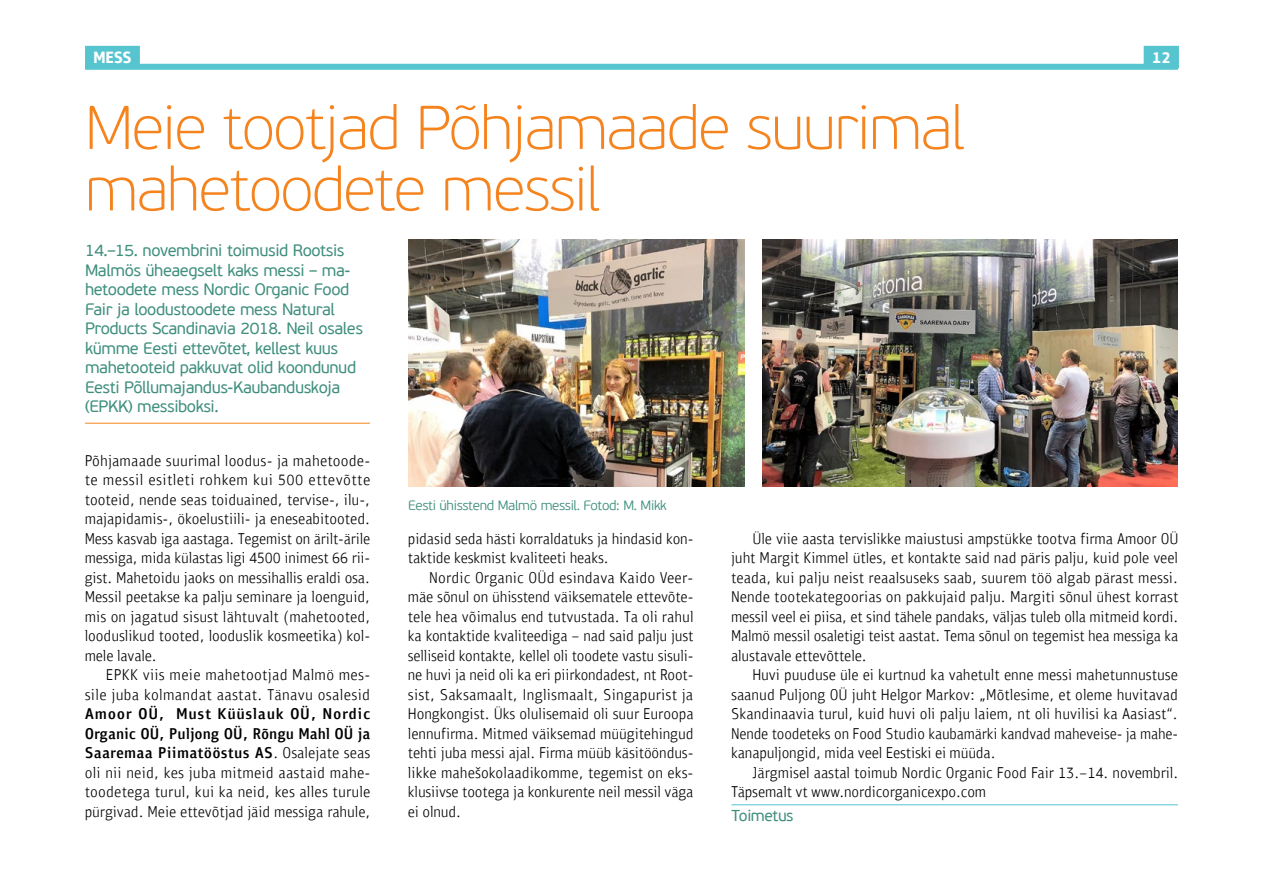
<style>
.page{position:relative;width:1263px;height:893px;background:#fff}
.page>*{position:absolute;margin:0;border:0;box-sizing:border-box;transform-origin:0 0}
.t1{font:100 61.5px/61.5px "PF Beau Sans Pro";letter-spacing:-.025em;color:#f5841f}
.t2{font:16.5px/19.5px "PF Beau Sans Pro";letter-spacing:-.025em;color:#408f7e}
.t3{font:300 15.75px "PF Bulletin Sans Pro";color:#000}
.t4{font:500 15.75px "PF Bulletin Sans Pro";color:#000}
.t5{font:15.75px "PF Beau Sans Pro";letter-spacing:-.025em;color:#408f7e}
.t6{font:300 13.5px "PF Beau Sans Pro";letter-spacing:-.025em;color:#408f7e}
</style>
<div class="page">
<div style="left:85px;top:64px;width:1093px;height:6px;background:#56c5d0"></div>
<div style="left:85px;top:46px;width:55px;height:22px;background:#56c5d0"></div>
<div style="left:1144px;top:46px;width:35px;height:22px;background:#56c5d0"></div>
<hr style="left:85px;top:423px;width:285px;height:1px;background:#f5841f">
<hr style="left:731px;top:804px;width:447px;height:1px;background:#56c5d0">
<img style="left:408px;top:239px;width:336px;height:248px">
<img style="left:762px;top:239px;width:416px;height:248px">
<h1 class="t1" style="left:85px;top:97px;width:881px">Meie tootjad Põhjamaade suurimal mahetoodete messil</h1>
<p class="t2" style="left:85px;top:241px;width:279px">14.–15. novembrini toimusid Rootsis Malmös üheaegselt kaks messi – ma&shy;hetoodete mess Nordic Organic Food Fair ja loodustoodete mess Natural Products Scandinavia 2018. Neil osales kümme Eesti ettevõtet, kellest kuus mahetooteid pakkuvat olid koondunud Eesti Põllumajandus-Kaubanduskoja (EPKK) messiboksi.</p>
<p class="t3" style="left:166px;top:451px;width:23px">▲◆◆</p>
<p class="t3" style="left:217px;top:451px;width:51px">● ●□□ ◆▲</p>
<p class="t3" style="left:328px;top:451px;width:22px">▼□□</p>
<p class="t3" style="left:85px;top:471px;width:129px">▼ ▲▲● ▲▼● ▼ □</p>
<p class="t3" style="left:317px;top:471px;width:47px">▼▼ ❖ ▼▼</p>
<p class="t3" style="left:85px;top:490px;width:27px">▼□□▼</p>
<p class="t3" style="left:181px;top:490px;width:83px">▲ ▲ ▼□◆■</p>
<p class="t3" style="left:287px;top:490px;width:36px">▼ ❖▲</p>
<p class="t3" style="left:157px;top:510px;width:85px">▲ □ ●◆▲▼ ●</p>
<p class="t3" style="left:324px;top:510px;width:27px">▼□□▼</p>
<p class="t3" style="left:102px;top:529px;width:42px">▲▲ ▲❖</p>
<p class="t3" style="left:281px;top:529px;width:30px">▲▼ □■</p>
<p class="t3" style="left:360px;top:529px;width:4px">●</p>
<p class="t3" style="left:181px;top:549px;width:50px">✓● ▲▼ ▲ ●</p>
<p class="t3" style="left:148px;top:568px;width:87px">▼□ ◆ □ ▲ □■</p>
<p class="t3" style="left:256px;top:568px;width:48px">▲▲ ●●▲</p>
<p class="t3" style="left:326px;top:568px;width:33px">● □▲</p>
<p class="t3" style="left:103px;top:588px;width:20px">▲▲●</p>
<p class="t3" style="left:218px;top:588px;width:26px">● ◆ ▲</p>
<p class="t3" style="left:265px;top:588px;width:8px">■</p>
<p class="t3" style="left:312px;top:588px;width:43px">●□■◆</p>
<p class="t3" style="left:101px;top:607px;width:27px">▲ □■</p>
<p class="t3" style="left:158px;top:607px;width:122px">▼◆ ▲ ▲◆▲▼ ● ▼◆❖ ●▼</p>
<p class="t3" style="left:324px;top:607px;width:27px">▼□□▼</p>
<p class="t3" style="left:85px;top:627px;width:101px">●□□ ◆▲● ◆ ▼□□▼</p>
<p class="t3" style="left:209px;top:627px;width:45px">●□□ ◆▲●</p>
<p class="t3" style="left:313px;top:627px;width:52px">▼ □●</p>
<p class="t3" style="left:103px;top:646px;width:43px">● ●❖●</p>
<p class="t3" style="left:241px;top:666px;width:28px">▼□□▼</p>
<p class="t3" style="left:311px;top:666px;width:4px">●</p>
<p class="t3" style="left:85px;top:685px;width:40px">▲ ● ◆</p>
<p class="t3" style="left:232px;top:685px;width:26px">▲▼ ▼</p>
<p class="t3" style="left:282px;top:685px;width:76px">■❖◆ □▲●▲</p>
<p class="t4" style="left:189px;top:705px;width:87px">◆▲▼ ✓✓▲● ◆</p>
<p class="t4" style="left:116px;top:724px;width:9px">■</p>
<p class="t4" style="left:178px;top:724px;width:34px">◆● □■</p>
<p class="t4" style="left:326px;top:724px;width:5px">●</p>
<p class="t4" style="left:198px;top:744px;width:53px">▼ ▲▼◆▲</p>
<p class="t3" style="left:292px;top:744px;width:80px">▲● ▼ ▲▲</p>
<p class="t3" style="left:85px;top:763px;width:50px">□● ■ ■</p>
<p class="t3" style="left:85px;top:783px;width:43px">▼□□ ▼</p>
<p class="t3" style="left:155px;top:783px;width:56px">▼◆ ◆● ◆</p>
<p class="t3" style="left:238px;top:783px;width:9px">■</p>
<p class="t3" style="left:289px;top:783px;width:75px">▲ ●● ▲ ▼◆ ◆●</p>
<p class="t3" style="left:188px;top:802px;width:38px">▼▼❖▼</p>
<p class="t6" style="left:408px;top:497px;width:260px">Eesti ühisstend Malmö messil. Fotod: M. Mikk</p>
<p class="t3" style="left:501px;top:529px;width:93px">▲▼ □ ● ▼◆▲</p>
<p class="t3" style="left:468px;top:549px;width:95px">▲ ▲▼ ❖●▼ ▼</p>
<p class="t3" style="left:505px;top:568px;width:9px">■</p>
<p class="t3" style="left:567px;top:568px;width:42px">▲■ ❖</p>
<p class="t3" style="left:438px;top:588px;width:148px">▲ ■◆● □■ ✓ ▲▲▼ ■ ❖ ▲</p>
<p class="t3" style="left:610px;top:588px;width:72px">▼● ▼▼❖▼</p>
<p class="t3" style="left:462px;top:607px;width:131px">❖ ●◆▲ ■ ▼◆▼❖◆▲▼</p>
<p class="t3" style="left:432px;top:627px;width:40px">□■▼ ▼</p>
<p class="t3" style="left:501px;top:627px;width:27px">❖●▼</p>
<p class="t3" style="left:653px;top:627px;width:42px">● ◆ ◆▲▼</p>
<p class="t3" style="left:408px;top:646px;width:30px">▲ ●●▲</p>
<p class="t3" style="left:466px;top:646px;width:40px">□■▼ ▼</p>
<p class="t3" style="left:533px;top:646px;width:152px">●● ● □● ▼□□ ▼ ❖ ▲▼◆ ▲ ▲◆●</p>
<p class="t3" style="left:408px;top:666px;width:41px">■ ◆❖</p>
<p class="t3" style="left:470px;top:666px;width:41px">■ □●</p>
<p class="t3" style="left:625px;top:666px;width:64px">▲▼ ■▼ □□▼</p>
<p class="t3" style="left:408px;top:685px;width:23px">▲▲▼</p>
<p class="t3" style="left:463px;top:685px;width:95px">▲ ●▼ ■●▲</p>
<p class="t3" style="left:616px;top:685px;width:62px">■ ◆▲▼</p>
<p class="t3" style="left:408px;top:705px;width:78px">★□■ □■ ▲▼</p>
<p class="t3" style="left:510px;top:705px;width:43px">▲ □●◆● ▲</p>
<p class="t3" style="left:594px;top:705px;width:86px">□● ▲◆◆ ◆ □□</p>
<p class="t3" style="left:408px;top:724px;width:34px">● ■■◆</p>
<p class="t3" style="left:497px;top:724px;width:67px">▼ ❖ ▲</p>
<p class="t3" style="left:612px;top:724px;width:75px">✓✓▼ ■◆</p>
<p class="t3" style="left:408px;top:744px;width:45px">▼ ▼ ◆</p>
<p class="t3" style="left:527px;top:744px;width:4px">●</p>
<p class="t3" style="left:629px;top:744px;width:60px">▲▼ ■◆▲</p>
<p class="t3" style="left:408px;top:763px;width:4px">●</p>
<p class="t3" style="left:481px;top:763px;width:27px">□ □●</p>
<p class="t3" style="left:632px;top:763px;width:57px">▲▼ □■ ▲</p>
<p class="t3" style="left:415px;top:783px;width:74px">●◆▲ ❖▲ ▼□□▼</p>
<p class="t3" style="left:534px;top:783px;width:87px">□■◆ ■▼ ■ ●</p>
<p class="t3" style="left:642px;top:783px;width:30px">▲▲● ❖</p>
<p class="t3" style="left:423px;top:802px;width:27px">□●■◆</p>
<p class="t3" style="left:817px;top:529px;width:61px">▲▼ ▼ ❖▲●</p>
<p class="t3" style="left:928px;top:529px;width:33px">◆▲▼◆▲</p>
<p class="t3" style="left:994px;top:529px;width:20px">▲▼✓</p>
<p class="t3" style="left:1037px;top:529px;width:34px">▼□□▼❖</p>
<p class="t3" style="left:845px;top:549px;width:127px">● ✓▼● ▲ ▼ □■▼ ▼ ▲</p>
<p class="t3" style="left:994px;top:549px;width:8px">■</p>
<p class="t3" style="left:1045px;top:549px;width:64px">▲ ● ◆ ◆</p>
<p class="t3" style="left:1131px;top:549px;width:48px">□● ❖ ●</p>
<p class="t3" style="left:783px;top:568px;width:82px">◆ ●◆ ■ ▲▼</p>
<p class="t3" style="left:896px;top:568px;width:55px">●▲◆▲ ▲ ▲</p>
<p class="t3" style="left:982px;top:568px;width:22px">▲◆◆</p>
<p class="t3" style="left:747px;top:588px;width:54px">■ ▼□□▼</p>
<p class="t3" style="left:823px;top:588px;width:80px">▼ □□ ▲ □■</p>
<p class="t3" style="left:1046px;top:588px;width:134px">▼ ▲ ■◆● ✓ ▲▼ □ ▲▼</p>
<p class="t3" style="left:749px;top:607px;width:48px">▲▲● ❖ ●</p>
<p class="t3" style="left:830px;top:607px;width:71px">▲ ▼ ▲ ■ ▼</p>
<p class="t3" style="left:979px;top:607px;width:101px">▲ ❖ ● ▲ ▼◆● □●●</p>
<p class="t3" style="left:748px;top:627px;width:4px">●</p>
<p class="t3" style="left:792px;top:627px;width:145px">▲▲● □▲ ● ▼ ▼ ▲▼ ▲▼ ▼</p>
<p class="t3" style="left:979px;top:627px;width:59px">▲ ■◆● □■ ▼</p>
<p class="t3" style="left:738px;top:646px;width:118px">●◆▲▼ ❖ ● ▼▼ ❖ ▼▼ ●</p>
<p class="t3" style="left:753px;top:666px;width:100px">★◆❖ ◆◆ ◆▲ ✓●</p>
<p class="t3" style="left:885px;top:666px;width:34px">◆ ▼■◆</p>
<p class="t3" style="left:949px;top:666px;width:78px">❖ ▼◆●▼ ■■</p>
<p class="t3" style="left:1110px;top:666px;width:62px">▼◆■■◆▲▼◆▲</p>
<p class="t3" style="left:731px;top:685px;width:37px">▲ ■◆</p>
<p class="t3" style="left:787px;top:685px;width:32px">◆● □■</p>
<p class="t3" style="left:856px;top:685px;width:61px">◆▼ ★●□</p>
<p class="t3" style="left:1005px;top:685px;width:23px">▼● ▲</p>
<p class="t3" style="left:1066px;top:685px;width:22px">▼ □●</p>
<p class="t3" style="left:1125px;top:685px;width:39px">◆❖▼ ❖</p>
<p class="t3" style="left:754px;top:705px;width:120px">■ ■ ❖ ▼◆◆● ◆</p>
<p class="t3" style="left:897px;top:705px;width:35px">◆❖ □●</p>
<p class="t3" style="left:955px;top:705px;width:24px">● ◆ ●</p>
<p class="t3" style="left:1018px;top:705px;width:78px">■▼ □● ◆❖ ● ▲</p>
<p class="t3" style="left:1138px;top:705px;width:30px">▲ ▲▼</p>
<p class="t3" style="left:747px;top:724px;width:204px">■ ▼□□ ▼ ▲ □■ □□ ▼◆ □ ◆</p>
<p class="t3" style="left:745px;top:744px;width:53px">■ ◆●□■</p>
<p class="t3" style="left:858px;top:744px;width:64px">❖ ● ▲▼▲</p>
<p class="t3" style="left:793px;top:763px;width:98px">▲● ▲▼● ▼□ ◆</p>
<p class="t3" style="left:975px;top:763px;width:46px">■ □□</p>
<p class="t3" style="left:1066px;top:763px;width:69px">✓ ✔ ■□❖</p>
<p class="t3" style="left:1170px;top:763px;width:4px">●</p>
<p class="t3" style="left:753px;top:783px;width:56px">▲ ●▼ ❖▼</p>
<p class="t5" style="left:731px;top:807px;width:64px">Toimetus</p>
</div>
